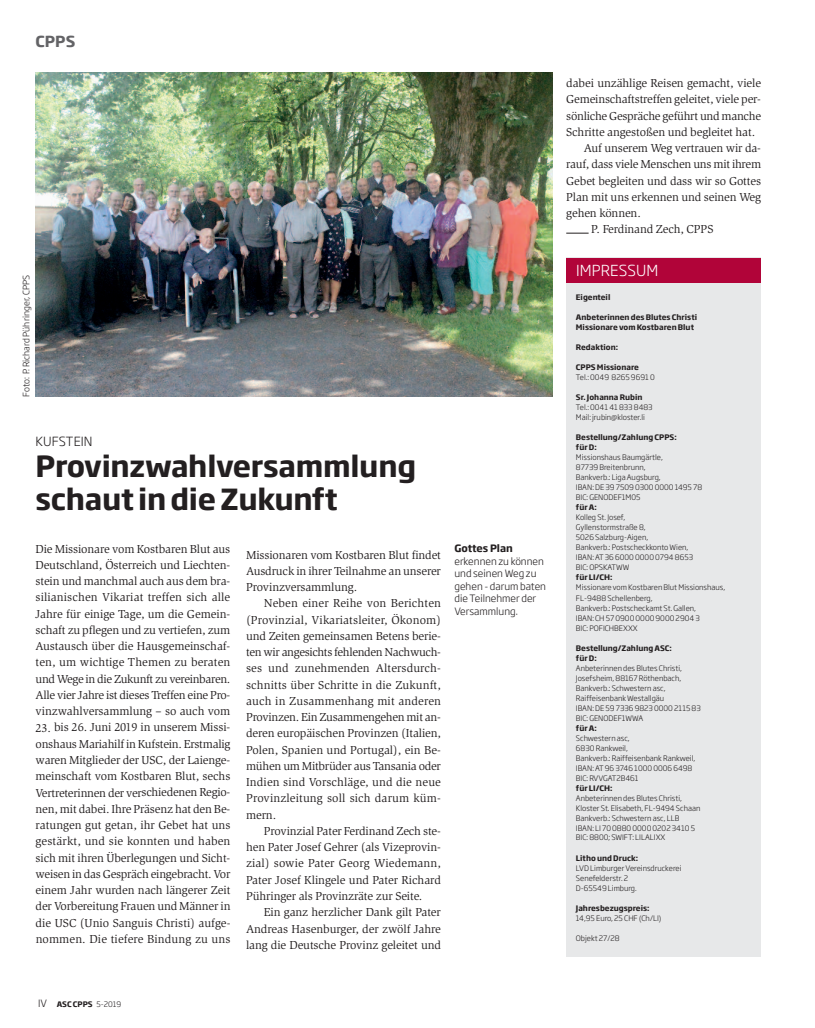
<style>
.page{position:relative;width:815px;height:1028px;background:#fff}
.page>*{position:absolute;margin:0;border:0;box-sizing:border-box;transform-origin:0 0}
.t1{font:700 28.75px/32.5px "Soho Gothic Std";letter-spacing:-.01em;color:#231f20}
.t2{font:300 15px "Soho Gothic Std";letter-spacing:.005em;color:#fff}
.t3{font:700 15px "Soho Gothic Std";color:#636366}
.t4{font:300 12.5px "Soho Gothic Std";letter-spacing:.005em;color:#231f20}
.t5{font:11.88px/16.2px "Slimbach Std";letter-spacing:-.01em;color:#231f20;text-align:justify}
.t6{font:300 10px/12.5px "Soho Gothic Std";color:#231f20}
.t7{font:700 10px "Soho Gothic Std";color:#231f20}
.t8{font:300 8.75px "Soho Gothic Std";color:#231f20}
.t9{font:300 7.5px/10px "Soho Gothic Std";color:#231f20}
.t10{font:700 7.5px/10px "Soho Gothic Std";color:#231f20}
.s1{font-weight:300;font-size:10px}
.s2{font-weight:300}
</style>
<div class="page">
<div style="left:566px;top:257px;width:195px;height:699px;background:#e7e8e9"></div>
<div style="left:566px;top:258px;width:195px;height:25px;background:#b10439"></div>
<img style="left:35px;top:73px;width:517px;height:323px">
<svg style="left:566px;top:233px;width:23px;height:1px"></svg>
<p class="t3" style="left:35px;top:33px;width:41px">CPPS</p>
<p class="t8" style="left:21px;top:396px;width:123px;rotate:-90deg">Foto: P. Richard Pühringer, CPPS</p>
<p class="t4" style="left:35px;top:434px;width:59px">KUFSTEIN</p>
<h1 class="t1" style="left:35px;top:451px;width:382px">Provinzwahlversammlung schaut indieZukunft</h1>
<p class="t5" style="left:35px;top:541px;width:196px">Die Missionare vom Kostbaren Blut aus Deutschland, Österreich und Liechten&shy;stein und manchmal auch aus dem bra&shy;silianischen Vikariat treffen sich alle Jahre für einige Tage, um die Gemein&shy;schaft zu pflegen und zu vertiefen, zum Austausch über die Hausgemeinschaf&shy;ten, um wichtige Themen zu beraten und Wege in die Zukunft zu vereinbaren.<br>Alle vier Jahre ist dieses Treffen eine Pro&shy;vinzwahlversammlung – so auch vom</p>
<p class="t5" style="left:36px;top:720px;width:197px">23. bis 26. Juni 2019 in unserem Missi&shy;onshaus Mariahilf in Kufstein. Erstmalig waren Mitglieder der USC, der Laienge&shy;meinschaft vom Kostbaren Blut, sechs Vertreterinnen der verschiedenen Regio&shy;nen, mit dabei. Ihre Präsenz hat den Be&shy;ratungen gut getan, ihr Gebet hat uns gestärkt, und sie konnten und haben sich mit ihren Überlegungen und Sicht&shy;weisen in das Gespräch eingebracht. Vor einem Jahr wurden nach längerer Zeit der Vorbereitung Frauen und Männer in die USC (Unio Sanguis Christi) aufge&shy;nommen. Die tiefere Bindung zu uns</p>
<p class="t5" style="left:246px;top:547px;width:196px">Missionaren vom Kostbaren Blut findet Ausdruck in ihrer Teilnahme an unserer Provinzversammlung.</p>
<p class="t5" style="left:246px;top:596px;width:196px;text-indent:18px">Neben einer Reihe von Berichten (Provinzial, Vikariatsleiter, Ökonom) und Zeiten gemeinsamen Betens berie&shy;ten wir angesichts fehlenden Nachwuch&shy;ses und zunehmenden Altersdurch&shy;schnitts über Schritte in die Zukunft, auch in Zusammenhang mit anderen Provinzen. Ein Zusammengehen mit an&shy;deren europäischen Provinzen (Italien, Polen, Spanien und Portugal), ein Be&shy;mühen um Mitbrüder aus Tansania oder Indien sind Vorschläge, und die neue Provinzleitung soll sich darum küm&shy;mern.</p>
<p class="t5" style="left:246px;top:823px;width:196px;text-indent:18px">Provinzial Pater Ferdinand Zech ste&shy;hen Pater Josef Gehrer (als Vizeprovin&shy;zial) sowie Pater Georg Wiedemann, Pater Josef Klingele und Pater Richard Pühringer als Provinzräte zur Seite.</p>
<p class="t5" style="left:246px;top:905px;width:196px;text-indent:18px">Ein ganz herzlicher Dank gilt Pater Andreas Hasenburger, der zwölf Jahre lang die Deutsche Provinz geleitet und</p>
<p class="t7" style="left:454px;top:542px;width:60px">Gottes Plan</p>
<p class="t6" style="left:454px;top:555px;width:93px">erkennen zu können und seinen Weg zu gehen - darum baten die Teilnehmer der<br>Versammlung.</p>
<p class="t10" style="left:38px;top:999px;width:85px"><span class="s1">IV</span> ASC CPPS <span class="s2">5-2019</span></p>
<p class="t5" style="left:566px;top:76px;width:196px">dabei unzählige Reisen gemacht, viele</p>
<p class="t5" style="left:566px;top:92px;width:196px">Gemeinschaftstreffen geleitet, viele per-</p>
<p class="t5" style="left:566px;top:108px;width:196px">sönliche Gespräche geführt und manche</p>
<p class="t5" style="left:566px;top:125px;width:190px">Schritte angestoßen und begleitet hat.</p>
<p class="t5" style="left:584px;top:141px;width:179px">Auf unserem Weg vertrauen wir da-</p>
<p class="t5" style="left:566px;top:157px;width:196px">rauf, dass viele Menschen uns mit ihrem</p>
<p class="t5" style="left:566px;top:173px;width:196px">Gebet begleiten und dass wir so Gottes</p>
<p class="t5" style="left:566px;top:190px;width:196px">Plan mit uns erkennen und seinen Weg</p>
<p class="t5" style="left:566px;top:206px;width:76px">gehen können.</p>
<p class="t5" style="left:591px;top:222px;width:124px">P. Ferdinand Zech, CPPS</p>
<p class="t2" style="left:576px;top:262px;width:84px">IMPRESSUM</p>
<p class="t10" style="left:576px;top:293px;width:36px">Eigenteil</p>
<p class="t10" style="left:576px;top:313px;width:123px">Anbeterinnen des Blutes Christi<br>Missionare vom Kostbaren Blut</p>
<p class="t10" style="left:576px;top:343px;width:44px">Redaktion:</p>
<p class="t10" style="left:576px;top:363px;width:65px">CPPS Missionare</p>
<p class="t9" style="left:576px;top:373px;width:80px">Tel.: 0049 8265 9691 0</p>
<p class="t10" style="left:576px;top:393px;width:68px">Sr. Johanna Rubin</p>
<p class="t9" style="left:576px;top:403px;width:78px;line-height:9.2px">Tel.: 0041 41 833 8483<br>Mail: jrubin@kloster.li</p>
<p class="t10" style="left:576px;top:433px;width:102px">Bestellung/Zahlung CPPS: für D:</p>
<p class="t9" style="left:576px;top:453px;width:128px">Missionshaus Baumgärtle,<br>87739 Breitenbrunn,<br>Bankverb.: Liga Augsburg,<br>IBAN: DE 39 7509 0300 0000 1495 78<br>BIC: GENODEF1M05</p>
<p class="t10" style="left:576px;top:503px;width:22px">für A:</p>
<p class="t9" style="left:576px;top:513px;width:119px">Kolleg St. Josef,<br>Gyllenstormstraße 8,<br>5026 Salzburg-Aigen,<br>Bankverb.: Postscheckkonto Wien,<br>IBAN: AT 36 6000 0000 0794 8653<br>BIC: OPSKATWW</p>
<p class="t10" style="left:576px;top:573px;width:38px">für LI/CH:</p>
<p class="t9" style="left:576px;top:583px;width:151px">Missionare vom Kostbaren Blut Missionshaus,<br>FL-9488 Schellenberg,<br>Bankverb.: Postscheckamt St. Gallen,<br>IBAN: CH 57 0900 0000 9000 2904 3<br>BIC: POFICHBEXXX</p>
<p class="t10" style="left:576px;top:643px;width:97px">Bestellung/Zahlung ASC: für D:</p>
<p class="t9" style="left:576px;top:663px;width:126px">Anbeterinnen des Blutes Christi,<br>Josefsheim, 88167 Röthenbach,<br>Bankverb.: Schwestern asc,<br>Raiffeisenbank Westallgäu<br>IBAN: DE 59 7336 9823 0000 2115 83<br>BIC: GENODEF1WWA</p>
<p class="t10" style="left:576px;top:723px;width:22px">für A:</p>
<p class="t9" style="left:576px;top:733px;width:121px">Schwestern asc,<br>6830 Rankweil,<br>Bankverb.: Raiffeisenbank Rankweil,<br>IBAN: AT 96 3746 1000 0006 6498<br>BIC: RVVGAT2B461</p>
<p class="t10" style="left:576px;top:783px;width:38px">für LI/CH:</p>
<p class="t9" style="left:576px;top:793px;width:126px">Anbeterinnen des Blutes Christi,<br>Kloster St. Elisabeth, FL-9494 Schaan<br>Bankverb.: Schwestern asc, LLB<br>IBAN: LI 70 0880 0000 0202 3410 5<br>BIC: 8800; SWIFT: LILALIXX</p>
<p class="t10" style="left:576px;top:853px;width:64px">Litho und Druck:</p>
<p class="t9" style="left:576px;top:863px;width:107px">LVD Limburger Vereinsdruckerei<br>Senefelderstr. 2<br>D-65549 Limburg.</p>
<p class="t10" style="left:576px;top:903px;width:75px">Jahresbezugspreis:</p>
<p class="t9" style="left:576px;top:913px;width:87px">14,95 Euro, 25 CHF (Ch/LI)</p>
<p class="t9" style="left:576px;top:933px;width:45px">Objekt 27/28</p>
</div>
